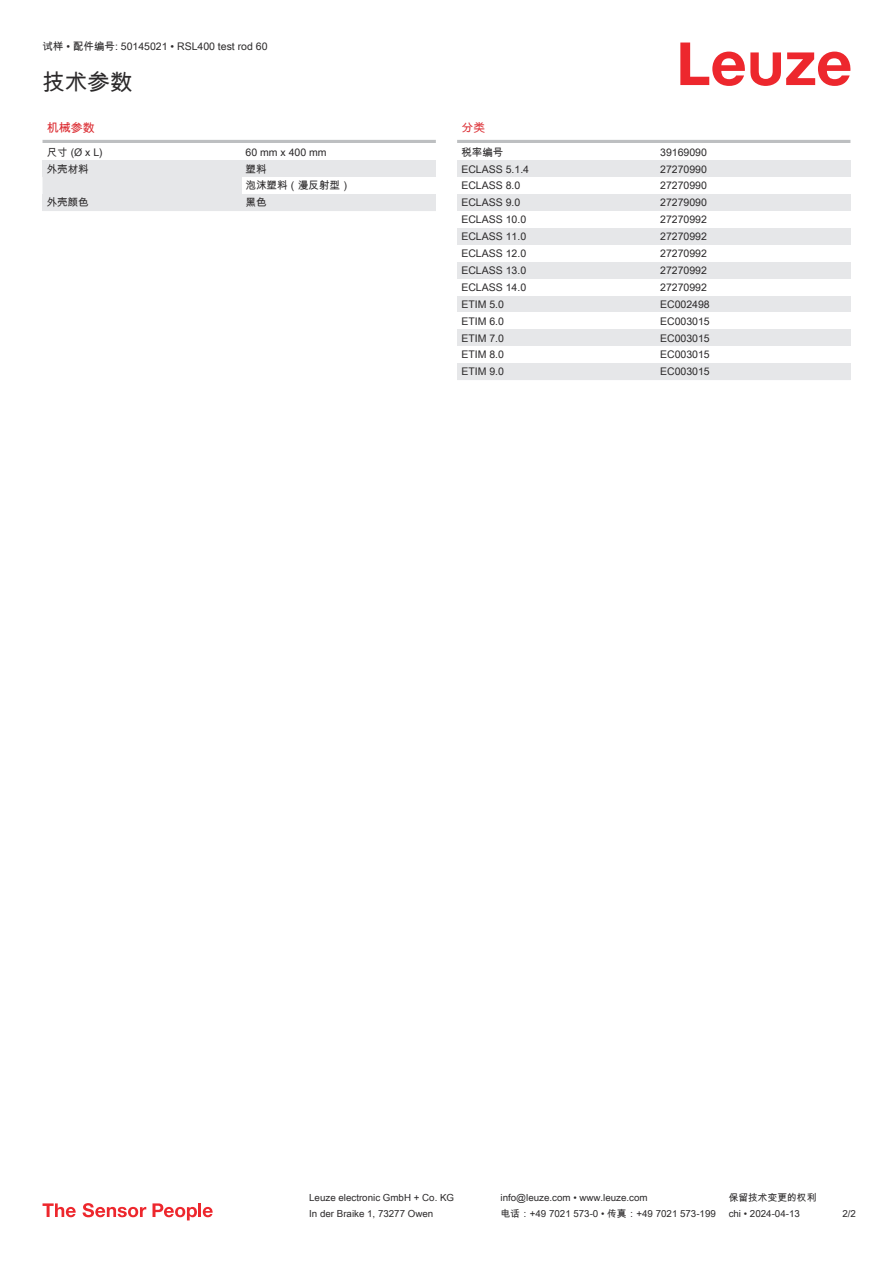
<style>
.page{position:relative;width:893px;height:1263px;background:#fff}
.page>*{position:absolute;margin:0;border:0;box-sizing:border-box;transform-origin:0 0}
.t1{font:22.5px "Arial Unicode MS";color:#2b292a}
.t2{font:12px "Arial Unicode MS";color:#db2a30}
.t3{font:10.5px/17px "Arial Unicode MS";color:#2b292a}
.t4{font:9.75px "Arial Unicode MS";color:#2b292a}
</style>
<div class="page">
<svg style="left:680px;top:43px;width:170px;height:43px"></svg>
<div style="left:43px;top:177px;width:199px;height:17px;background:#e6e7e9"></div>
<hr style="left:43px;top:140px;width:393px;height:3px;background:#bdbfc1">
<div style="left:43px;top:160px;width:199px;height:17px;background:#e6e7e9"></div>
<div style="left:242px;top:160px;width:194px;height:17px;background:#e6e7e9"></div>
<div style="left:43px;top:194px;width:199px;height:17px;background:#e6e7e9"></div>
<div style="left:242px;top:194px;width:194px;height:17px;background:#e6e7e9"></div>
<hr style="left:457px;top:140px;width:393px;height:3px;background:#bdbfc1">
<div style="left:457px;top:160px;width:200px;height:17px;background:#e6e7e9"></div>
<div style="left:657px;top:160px;width:193px;height:17px;background:#e6e7e9"></div>
<div style="left:457px;top:194px;width:200px;height:17px;background:#e6e7e9"></div>
<div style="left:657px;top:194px;width:193px;height:17px;background:#e6e7e9"></div>
<div style="left:457px;top:228px;width:200px;height:17px;background:#e6e7e9"></div>
<div style="left:657px;top:228px;width:193px;height:17px;background:#e6e7e9"></div>
<div style="left:457px;top:262px;width:200px;height:17px;background:#e6e7e9"></div>
<div style="left:657px;top:262px;width:193px;height:17px;background:#e6e7e9"></div>
<div style="left:457px;top:296px;width:200px;height:16px;background:#e6e7e9"></div>
<div style="left:657px;top:296px;width:193px;height:16px;background:#e6e7e9"></div>
<div style="left:457px;top:329px;width:200px;height:17px;background:#e6e7e9"></div>
<div style="left:657px;top:329px;width:193px;height:17px;background:#e6e7e9"></div>
<div style="left:457px;top:363px;width:200px;height:17px;background:#e6e7e9"></div>
<div style="left:657px;top:363px;width:193px;height:17px;background:#e6e7e9"></div>
<svg style="left:43px;top:1203px;width:33px;height:14px"></svg>
<svg style="left:83px;top:1203px;width:63px;height:14px"></svg>
<svg style="left:153px;top:1203px;width:44px;height:17px"></svg>
<hr style="left:198px;top:1203px;width:3px;height:14px;background:#ed272d">
<svg style="left:203px;top:1207px;width:10px;height:10px"></svg>
<p class="t3" style="left:43px;top:38px;width:227px">试样 • 配件编号: 50145021 • RSL400 test rod 60</p>
<h1 class="t1" style="left:43px;top:66px;width:91px">技术参数</h1>
<p class="t2" style="left:47px;top:119px;width:49px">机械参数</p>
<p class="t3" style="left:47px;top:143px;width:58px">尺寸 (Ø x L)</p>
<p class="t3" style="left:246px;top:143px;width:83px">60 mm x 400 mm</p>
<p class="t3" style="left:47px;top:160px;width:43px">外壳材料</p>
<p class="t3" style="left:246px;top:160px;width:106px">塑料<br>泡沫塑料（漫反射型）</p>
<p class="t3" style="left:47px;top:194px;width:43px">外壳颜色</p>
<p class="t3" style="left:246px;top:194px;width:22px">黑色</p>
<p class="t2" style="left:461px;top:119px;width:25px">分类</p>
<p class="t3" style="left:461px;top:143px;width:43px">税率编号</p>
<p class="t3" style="left:660px;top:143px;width:48px">39169090</p>
<p class="t3" style="left:461px;top:160px;width:69px">ECLASS 5.1.4</p>
<p class="t3" style="left:660px;top:160px;width:48px">27270990</p>
<p class="t3" style="left:461px;top:177px;width:60px">ECLASS 8.0</p>
<p class="t3" style="left:660px;top:177px;width:48px">27270990</p>
<p class="t3" style="left:461px;top:194px;width:60px">ECLASS 9.0</p>
<p class="t3" style="left:660px;top:194px;width:48px">27279090</p>
<p class="t3" style="left:461px;top:211px;width:66px">ECLASS 10.0</p>
<p class="t3" style="left:660px;top:211px;width:48px">27270992</p>
<p class="t3" style="left:461px;top:228px;width:66px">ECLASS 11.0</p>
<p class="t3" style="left:660px;top:228px;width:48px">27270992</p>
<p class="t3" style="left:461px;top:245px;width:66px">ECLASS 12.0</p>
<p class="t3" style="left:660px;top:245px;width:48px">27270992</p>
<p class="t3" style="left:461px;top:262px;width:66px">ECLASS 13.0</p>
<p class="t3" style="left:660px;top:262px;width:48px">27270992</p>
<p class="t3" style="left:461px;top:278px;width:66px">ECLASS 14.0</p>
<p class="t3" style="left:660px;top:278px;width:48px">27270992</p>
<p class="t3" style="left:461px;top:295px;width:44px">ETIM 5.0</p>
<p class="t3" style="left:660px;top:295px;width:51px">EC002498</p>
<p class="t3" style="left:461px;top:312px;width:44px">ETIM 6.0</p>
<p class="t3" style="left:660px;top:312px;width:51px">EC003015</p>
<p class="t3" style="left:461px;top:329px;width:44px">ETIM 7.0</p>
<p class="t3" style="left:660px;top:329px;width:51px">EC003015</p>
<p class="t3" style="left:461px;top:346px;width:44px">ETIM 8.0</p>
<p class="t3" style="left:660px;top:346px;width:51px">EC003015</p>
<p class="t3" style="left:461px;top:363px;width:44px">ETIM 9.0</p>
<p class="t3" style="left:660px;top:363px;width:51px">EC003015</p>
<p class="t4" style="left:309px;top:1191px;width:146px">Leuze electronic GmbH + Co. KG</p>
<p class="t4" style="left:501px;top:1191px;width:149px">info@leuze.com • www.leuze.com</p>
<p class="t4" style="left:729px;top:1191px;width:89px">保留技术变更的权利</p>
<p class="t4" style="left:309px;top:1206px;width:126px">In der Braike 1, 73277 Owen</p>
<p class="t4" style="left:501px;top:1206px;width:217px">电话：+49 7021 573-0 • 传真：+49 7021 573-199</p>
<p class="t4" style="left:729px;top:1206px;width:73px">chi • 2024-04-13</p>
<p class="t4" style="left:842px;top:1206px;width:15px">2/2</p>
</div>
